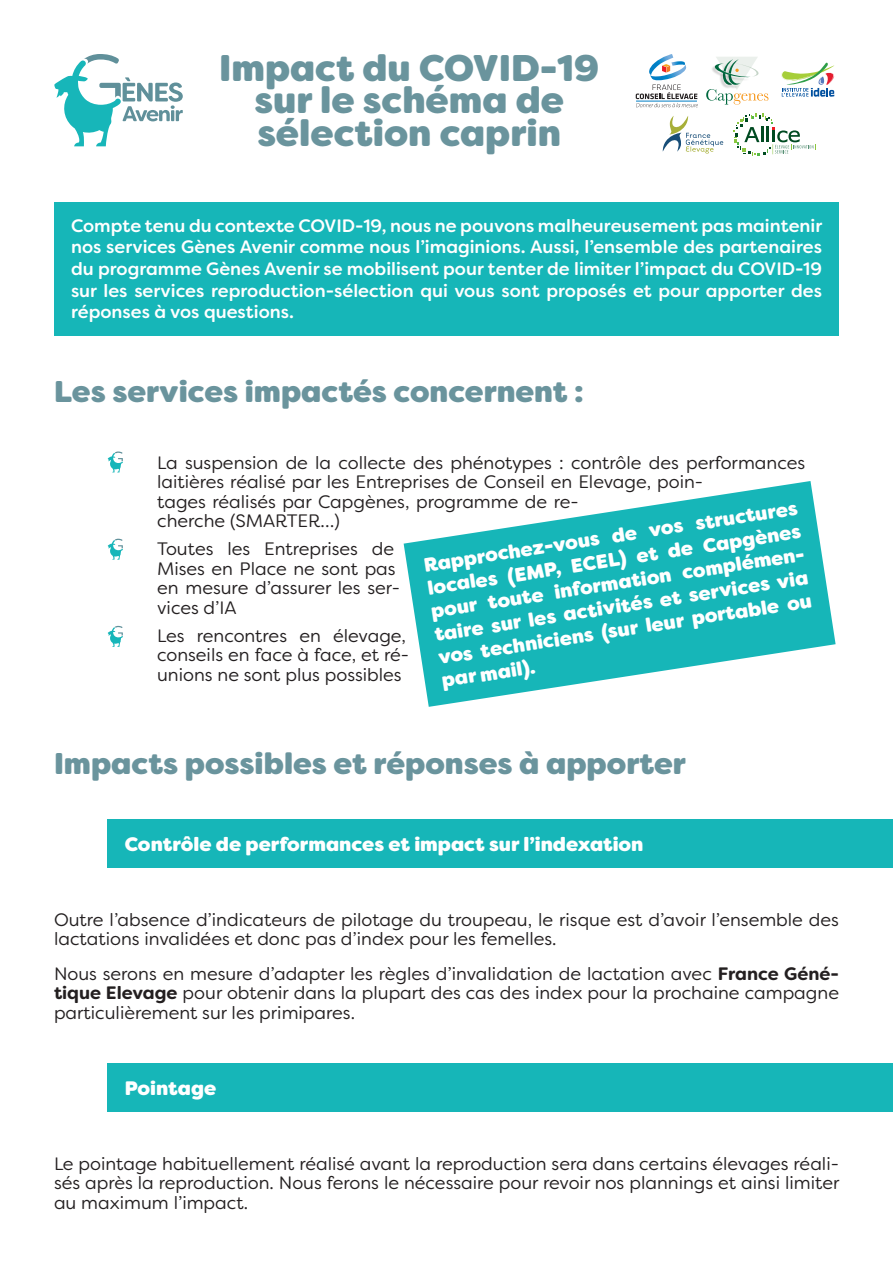
<style>
.page{position:relative;width:893px;height:1263px;background:#fff}
.page>*{position:absolute;margin:0;border:0;box-sizing:border-box;transform-origin:0 0}
.t1{font:800 37.2px/32.7px "Filson Soft";color:#6a949d;text-align:center}
.t2{font:800 30px "Filson Soft";color:#6a949d}
.t3{font:800 19.5px/23.2px "Filson Soft";color:#fff;text-align:justify}
.filson_12{font:18px/19.5px "Filson Soft";color:#231f20}
.t4{font:500 18px/21.6px "Filson Soft";color:#fff;text-align:justify}
.s1{font-weight:700}
</style>
<div class="page">
<div style="left:54px;top:202px;width:785px;height:133px;background:#16b6b8"></div>
<div style="left:108px;top:819px;width:785px;height:48px;background:#16b6b8"></div>
<div style="left:108px;top:1064px;width:785px;height:48px;background:#16b6b8"></div>
<svg style="left:404px;top:481px;width:432px;height:226px;fill:#16b6b8"></svg>
<svg style="left:108px;top:451px;width:15px;height:21px"></svg>
<svg style="left:108px;top:539px;width:15px;height:21px"></svg>
<svg style="left:108px;top:626px;width:15px;height:21px"></svg>
<svg style="left:54px;top:54px;width:129px;height:92px"></svg>
<svg style="left:706px;top:57px;width:62px;height:48px"></svg>
<svg style="left:636px;top:54px;width:62px;height:53px"></svg>
<hr style="left:636px;top:101px;width:61px;height:1px;background:#007ec5">
<svg style="left:781px;top:62px;width:54px;height:35px"></svg>
<svg style="left:663px;top:116px;width:60px;height:37px"></svg>
<svg style="left:734px;top:113px;width:82px;height:43px"></svg>
<p class="t1" style="left:219px;top:52px;width:382px">Impact du COVID-19 sur le schéma de</p>
<p class="t1" style="left:257px;top:117px;width:305px">sélection caprin</p>
<p class="t4" style="left:71px;top:215px;width:753px">Compte tenu du contexte COVID-19, nous ne pouvons malheureusement pas maintenir nos services Gènes Avenir comme nous l’imaginions. Aussi, l’ensemble des partenaires du programme Gènes Avenir se mobilisent pour tenter de limiter l’impact du COVID-19 sur les services reproduction-sélection qui vous sont proposés et pour apporter des réponses à vos questions.</p>
<p class="t2" style="left:54px;top:372px;width:531px">Les services impactés concernent :</p>
<p class="filson_12" style="left:157px;top:453px;width:649px">La suspension de la collecte des phénotypes : contrôle des performances laitières réalisé par les Entreprises de Conseil en Elevage, poin-<br>tages réalisés par Capgènes, programme de re-<br>cherche (SMARTER…)</p>
<p class="filson_12" style="left:157px;top:539px;width:244px">Toutes les Entreprises de<br>Mises en Place ne sont pas en mesure d’assurer les ser&shy;vices d’IA</p>
<p class="filson_12" style="left:157px;top:626px;width:253px">Les rencontres en élevage, conseils en face à face, et ré&shy;unions ne sont plus possibles</p>
<p class="t3" style="left:422px;top:555px;width:380px;rotate:-9deg">Rapprochez-vous de vos structures locales (EMP, ECEL) et de Capgènes pour toute information complémen&shy;taire sur les activités et services via vos techniciens (sur leur portable ou par mail).</p>
<p class="t2" style="left:54px;top:744px;width:633px">Impacts possibles et réponses à apporter</p>
<p class="t3" style="left:125px;top:832px;width:520px">Contrôle de performances et impact sur l’indexation</p>
<p class="filson_12" style="left:54px;top:909px;width:786px">Outre l’absence d’indicateurs de pilotage du troupeau, le risque est d’avoir l’ensemble des lactations invalidées et donc pas d’index pour les femelles.</p>
<p class="filson_12" style="left:54px;top:963px;width:786px;text-align:justify">Nous serons en mesure d’adapter les règles d’invalidation de lactation avec <span class="s1">France Géné&shy;tique Elevage</span> pour obtenir dans la plupart des cas des index pour la prochaine campagne particulièrement sur les primipares.</p>
<p class="t3" style="left:125px;top:1076px;width:93px">Pointage</p>
<p class="filson_12" style="left:54px;top:1154px;width:787px;text-align:justify">Le pointage habituellement réalisé avant la reproduction sera dans certains élevages réali&shy;sés après la reproduction. Nous ferons le nécessaire pour revoir nos plannings et ainsi limiter au maximum l’impact.</p>
</div>
